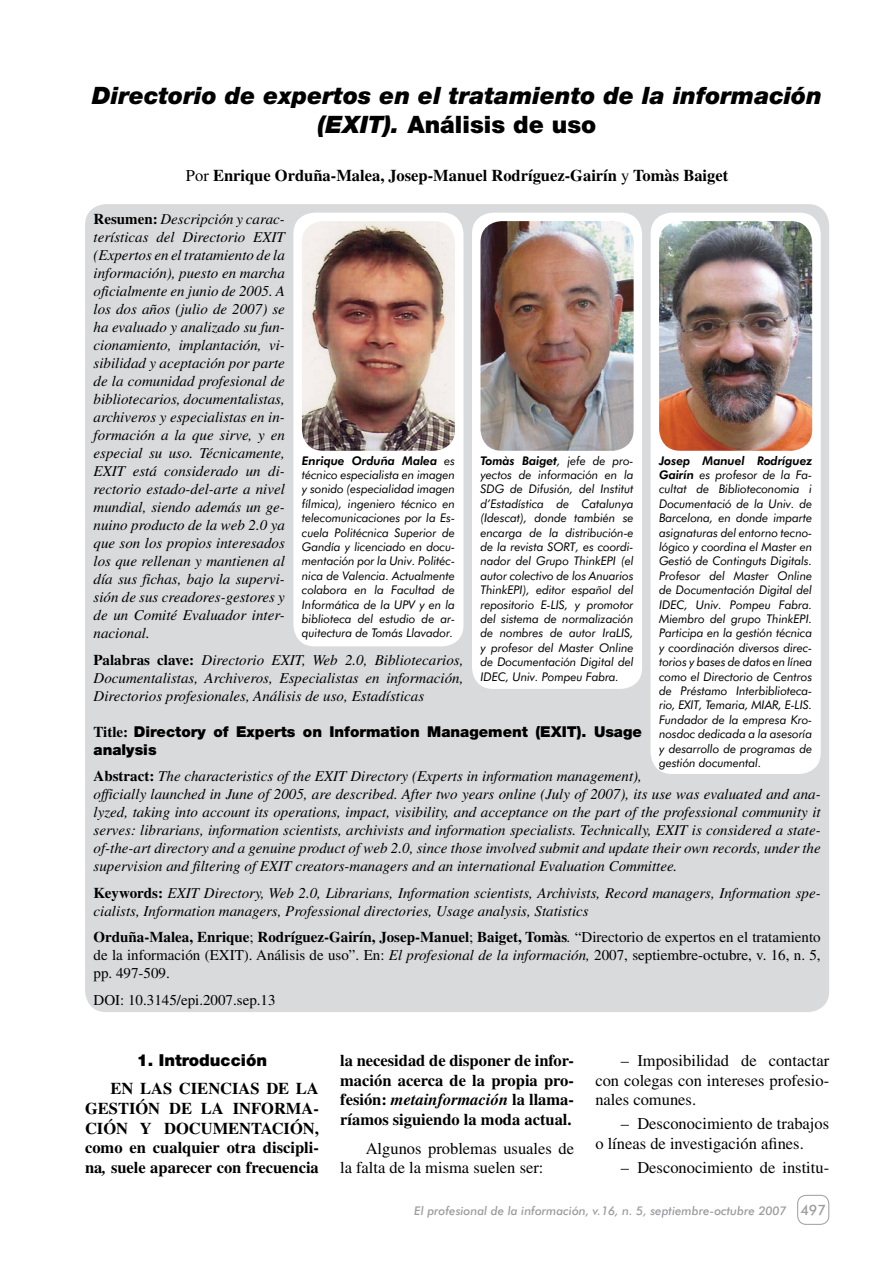
<style>
.page{position:relative;width:893px;height:1263px;background:#fff}
.page>*{position:absolute;margin:0;border:0;box-sizing:border-box;transform-origin:0 0}
.t1{font:italic 900 24px/28.8px "Helvetica Neue";color:#000;text-align:center}
.t2{font:700 16.5px/19.8px "Times";color:#000;text-align:justify}
.t3{font:16.5px/19.8px "Times";color:#000}
.t4{font:900 16.5px "Helvetica Neue";color:#000}
.t5{font:italic 15px/18px "Times";color:#000;text-align:justify}
.t6{font:15px/18px "Times";color:#000;text-align:justify}
.t7{font:900 15px/18px "Helvetica Neue";color:#000}
.t8{font:500 14.25px "Futura BT";color:#9c9d9f}
.t9{font:italic 12px/14.4px "Futura BT";letter-spacing:-.01em;color:#000;text-align:justify}
.t10{font:italic 500 12px "Futura BT";color:#9c9d9f}
.s1{font-style:normal}
.s2{font-weight:400}
.s3{font-weight:700;font-style:normal}
.s4{font-family:"Times";font-weight:700}
.s5{font-weight:700}
.s6{font-style:italic}
.s7{font-weight:800}
</style>
<div class="page">
<div style="left:797px;top:1195px;width:32px;height:30px;border:1px solid #9c9d9f;border-radius:9px"></div>
<div style="left:85px;top:204px;width:744px;height:808px;background:#d9dadb;border-radius:21px"></div>
<div style="left:651px;top:213px;width:170px;height:561px;background:#fff;border-radius:21px"></div>
<img style="left:659px;top:221px;width:153px;height:230px;border-radius:21px">
<div style="left:293px;top:213px;width:170px;height:433px;background:#fff;border-radius:21px"></div>
<img style="left:302px;top:221px;width:153px;height:230px;border-radius:21px">
<div style="left:472px;top:213px;width:170px;height:476px;background:#fff;border-radius:21px"></div>
<img style="left:480px;top:221px;width:154px;height:230px;border-radius:21px">
<h1 class="t1" style="left:92px;top:80px;width:731px">Directorio de expertos en el tratamiento de la información (EXIT). <span class="s1">Análisis de uso</span></h1>
<p class="t2" style="left:186px;top:165px;width:544px"><span class="s2">Por</span> Enrique Orduña-Malea, Josep-Manuel Rodríguez-Gairín <span class="s2">y</span> Tomàs Baiget</p>
<p class="t5" style="left:94px;top:210px;width:193px"><span class="s3">Resumen:</span> Descripción y carac&shy;terísticas del Directorio EXIT (Expertos en el tratamiento de la información), puesto en marcha oficialmente en junio de 2005. A los dos años (julio de 2007) se ha evaluado y analizado su fun&shy;cionamiento, implantación, vi&shy;sibilidad y aceptación por parte de la comunidad profesional de bibliotecarios, documentalistas, archiveros y especialistas en in&shy;formación a la que sirve, y en especial su uso. Técnicamente, EXIT está considerado un di&shy;rectorio estado-del-arte a nivel mundial, siendo además un ge&shy;nuino producto de la web 2.0 ya que son los propios interesados los que rellenan y mantienen al día sus fichas, bajo la supervi&shy;sión de sus creadores-gestores y de un Comité Evaluador inter&shy;nacional.</p>
<p class="t5" style="left:94px;top:651px;width:371px"><span class="s3">Palabras clave:</span> Directorio EXIT, Web 2.0, Bibliotecarios, Documentalistas, Archiveros, Especialistas en información, Directorios profesionales, Análisis de uso, Estadísticas</p>
<p class="t7" style="left:94px;top:722px;width:550px"><span class="s4">Title:</span> Directory of Experts on Information Management (EXIT). Usage analysis</p>
<p class="t5" style="left:94px;top:767px;width:729px;text-align:left"><span class="s3">Abstract:</span> The characteristics of the EXIT Directory (Experts in information management),<br>officially launched in June of 2005, are described. After two years online (July of 2007), its use was evaluated and ana&shy;lyzed, taking into account its operations, impact, visibility, and acceptance on the part of the professional community it serves: librarians, information scientists, archivists and information specialists. Technically, EXIT is considered a state&shy;of-the-art directory and a genuine product of web 2.0, since those involved submit and update their own records, under the supervision and filtering of EXIT creators-managers and an international Evaluation Committee.</p>
<p class="t5" style="left:94px;top:884px;width:729px"><span class="s3">Keywords:</span> EXIT Directory, Web 2.0, Librarians, Information scientists, Archivists, Record managers, Information spe&shy;cialists, Information managers, Professional directories, Usage analysis, Statistics</p>
<p class="t6" style="left:94px;top:928px;width:729px"><span class="s5">Orduña-Malea, Enrique</span>; <span class="s5">Rodríguez-Gairín, Josep-Manuel</span>; <span class="s5">Baiget, Tomàs</span><span class="s6">.</span> “Directorio de expertos en el tratamiento de la información (EXIT). Análisis de uso”. En: <span class="s6">El profesional de la información,</span> 2007, septiembre-octubre, v. 16, n. 5, pp. 497-509.</p>
<p class="t6" style="left:94px;top:991px;width:184px">DOI: 10.3145/epi.2007.sep.13</p>
<p class="t9" style="left:302px;top:453px;width:155px"><span class="s7">Enrique Orduña Malea</span> es técnico especialista en imagen y sonido (especialidad imagen fílmica), ingeniero técnico en telecomunicaciones por la Es&shy;cuela Politécnica Superior de Gandía y licenciado en docu&shy;mentación por la Univ. Politéc&shy;nica de Valencia. Actualmente colabora en la Facultad de Informática de la UPV y en la biblioteca del estudio de ar&shy;quitectura de Tomás Llavador.</p>
<p class="t9" style="left:480px;top:453px;width:155px"><span class="s7">Tomàs Baiget</span>, jefe de pro&shy;yectos de información en la SDG de Difusión, del Institut d’Estadística de Catalunya (Idescat), donde también se encarga de la distribución-e de la revista SORT, es coordi&shy;nador del Grupo ThinkEPI (el autor colectivo de los Anuarios ThinkEPI), editor español del repositorio E-LIS, y promotor del sistema de normalización de nombres de autor IraLIS, y profesor del Master Online de Documentación Digital del IDEC, Univ. Pompeu Fabra.</p>
<p class="t9" style="left:659px;top:453px;width:155px"><span class="s7">Josep Manuel Rodríguez Gairín</span> es profesor de la Fa&shy;cultat de Biblioteconomia i Documentació de la Univ. de Barcelona, en donde imparte asignaturas del entorno tecno&shy;lógico y coordina el Master en Gestió de Continguts Digitals.<br>Profesor del Master Online de Documentación Digital del IDEC, Univ. Pompeu Fabra.<br>Miembro del grupo ThinkEPI.<br>Participa en la gestión técnica y coordinación diversos direc&shy;torios y bases de datos en línea como el Directorio de Centros de Préstamo Interbiblioteca&shy;rio, EXIT, Temaria, MIAR, E-LIS.<br>Fundador de la empresa Kro&shy;nosdoc dedicada a la asesoría y desarrollo de programas de gestión documental.</p>
<p class="t4" style="left:137px;top:1050px;width:132px">1. Introducción</p>
<p class="t2" style="left:85px;top:1078px;width:235px;text-indent:26px">EN LAS CIENCIAS DE LA GESTIÓN DE LA INFORMA-CIÓN Y DOCUMENTACIÓN, como en cualquier otra discipli&shy;na<span class="s6">,</span> suele aparecer con frecuencia</p>
<p class="t2" style="left:340px;top:1050px;width:235px">la necesidad de disponer de infor&shy;mación acerca de la propia pro&shy;fesión: <span class="s6">metainformación</span> la llama&shy;ríamos siguiendo la moda actual.</p>
<p class="t3" style="left:340px;top:1138px;width:235px;text-indent:25px">Algunos problemas usuales de la falta de la misma suelen ser:</p>
<p class="t3" style="left:595px;top:1050px;width:235px;text-align:justify;text-indent:26px">– Imposibilidad de contactar con colegas con intereses profesio&shy;nales comunes.</p>
<p class="t3" style="left:595px;top:1114px;width:235px;text-indent:26px">– Desconocimiento de trabajos o líneas de investigación afines.</p>
<p class="t3" style="left:621px;top:1158px;width:210px">– Desconocimiento de institu-</p>
<p class="t10" style="left:414px;top:1203px;width:374px">El profesional de la información, v.16, n. 5, septiembre-octubre 2007</p>
<p class="t8" style="left:800px;top:1201px;width:27px">497</p>
</div>
